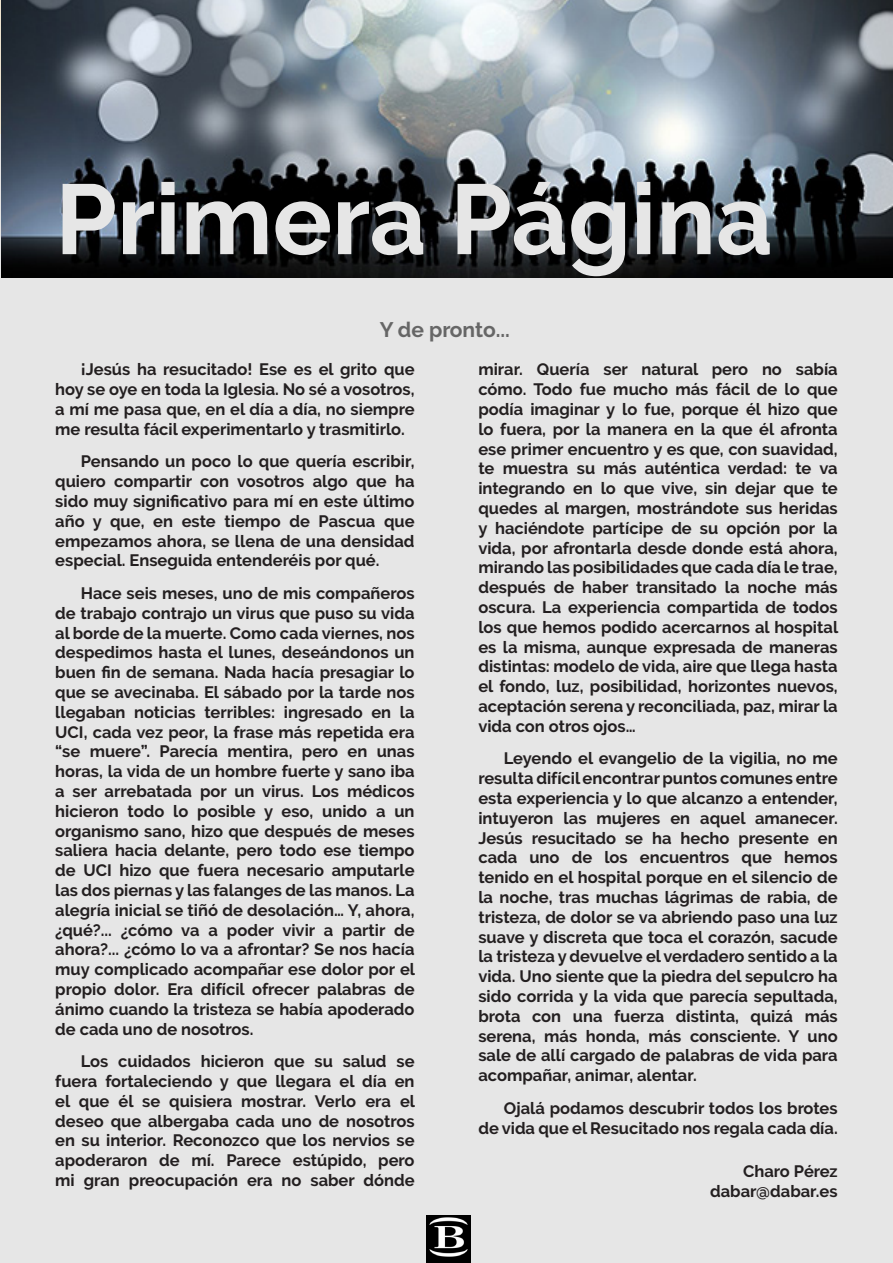
<style>
.page{position:relative;width:893px;height:1263px;background:#fff}
.page>*{position:absolute;margin:0;border:0;box-sizing:border-box;transform-origin:0 0}
.titulos_oro{font:700 99px "Raleway";color:#e6e6e6}
.t1{font:700 21px "Raleway";letter-spacing:-.005em;color:#666}
.t2{font:700 16.5px/19.8px "Raleway";color:#231f20;text-align:justify}
</style>
<div class="page">
<div style="left:0;top:135px;width:893px;height:1128px;background:#e6e6e6"></div>
<img style="left:1px;top:0;width:892px;height:277px">
<img style="left:427px;top:1216px;width:44px;height:47px">
<p class="titulos_oro" style="left:55px;top:163px;width:719px">Primera Página</p>
<p class="t1" style="left:380px;top:317px;width:132px">Y de pronto...</p>
<p class="t2" style="left:55px;top:360px;width:361px;text-indent:26px">¡Jesús ha resucitado! Ese es el grito que hoy se oye en toda la Iglesia. No sé a vosotros, a mí me pasa que, en el día a día, no siempre me resulta fácil experimentarlo y trasmitirlo.</p>
<p class="t2" style="left:55px;top:452px;width:361px;text-indent:26px">Pensando un poco lo que quería escribir, quiero compartir con vosotros algo que ha sido muy significativo para mí en este último año y que, en este tiempo de Pascua que empezamos ahora, se llena de una densidad especial. Enseguida entenderéis por qué.</p>
<p class="t2" style="left:55px;top:583px;width:361px;text-indent:26px">Hace seis meses, uno de mis compañeros de trabajo contrajo un virus que puso su vida al borde de la muerte. Como cada viernes, nos despedimos hasta el lunes, deseándonos un buen fin de semana. Nada hacía presagiar lo que se avecinaba. El sábado por la tarde nos llegaban noticias terribles: ingresado en la UCI, cada vez peor, la frase más repetida era “se muere”. Parecía mentira, pero en unas horas, la vida de un hombre fuerte y sano iba a ser arrebatada por un virus. Los médicos hicieron todo lo posible y eso, unido a un organismo sano, hizo que después de meses saliera hacia delante, pero todo ese tiempo de UCI hizo que fuera necesario amputarle las dos piernas y las falanges de las manos. La alegría inicial se tiñó de desolación… Y, ahora, ¿qué?... ¿cómo va a poder vivir a partir de ahora?... ¿cómo lo va a afrontar? Se nos hacía muy complicado acompañar ese dolor por el propio dolor. Era difícil ofrecer palabras de ánimo cuando la tristeza se había apoderado de cada uno de nosotros.</p>
<p class="t2" style="left:55px;top:1051px;width:361px;text-indent:26px">Los cuidados hicieron que su salud se fuera fortaleciendo y que llegara el día en el que él se quisiera mostrar. Verlo era el deseo que albergaba cada uno de nosotros en su interior. Reconozco que los nervios se apoderaron de mí. Parece estúpido, pero mi gran preocupación era no saber dónde</p>
<p class="t2" style="left:478px;top:360px;width:361px">mirar. Quería ser natural pero no sabía cómo. Todo fue mucho más fácil de lo que podía imaginar y lo fue, porque él hizo que lo fuera, por la manera en la que él afronta ese primer encuentro y es que, con suavidad, te muestra su más auténtica verdad: te va integrando en lo que vive, sin dejar que te quedes al margen, mostrándote sus heridas y haciéndote partícipe de su opción por la vida, por afrontarla desde donde está ahora, mirando las posibilidades que cada día le trae, después de haber transitado la noche más oscura. La experiencia compartida de todos los que hemos podido acercarnos al hospital es la misma, aunque expresada de maneras distintas: modelo de vida, aire que llega hasta el fondo, luz, posibilidad, horizontes nuevos, aceptación serena y reconciliada, paz, mirar la vida con otros ojos…</p>
<p class="t2" style="left:478px;top:749px;width:361px;text-indent:26px">Leyendo el evangelio de la vigilia, no me resulta difícil encontrar puntos comunes entre esta experiencia y lo que alcanzo a entender, intuyeron las mujeres en aquel amanecer.<br>Jesús resucitado se ha hecho presente en cada uno de los encuentros que hemos tenido en el hospital porque en el silencio de la noche, tras muchas lágrimas de rabia, de tristeza, de dolor se va abriendo paso una luz suave y discreta que toca el corazón, sacude la tristeza y devuelve el verdadero sentido a la vida. Uno siente que la piedra del sepulcro ha sido corrida y la vida que parecía sepultada, brota con una fuerza distinta, quizá más serena, más honda, más consciente. Y uno sale de allí cargado de palabras de vida para acompañar, animar, alentar.</p>
<p class="t2" style="left:478px;top:1098px;width:361px;text-align:right">Ojalá podamos descubrir todos los brotes<br>de vida que el Resucitado nos regala cada día.</p>
<p class="t2" style="left:743px;top:1162px;width:96px">Charo Pérez</p>
<p class="t2" style="left:710px;top:1181px;width:129px">dabar@dabar.es</p>
</div>
